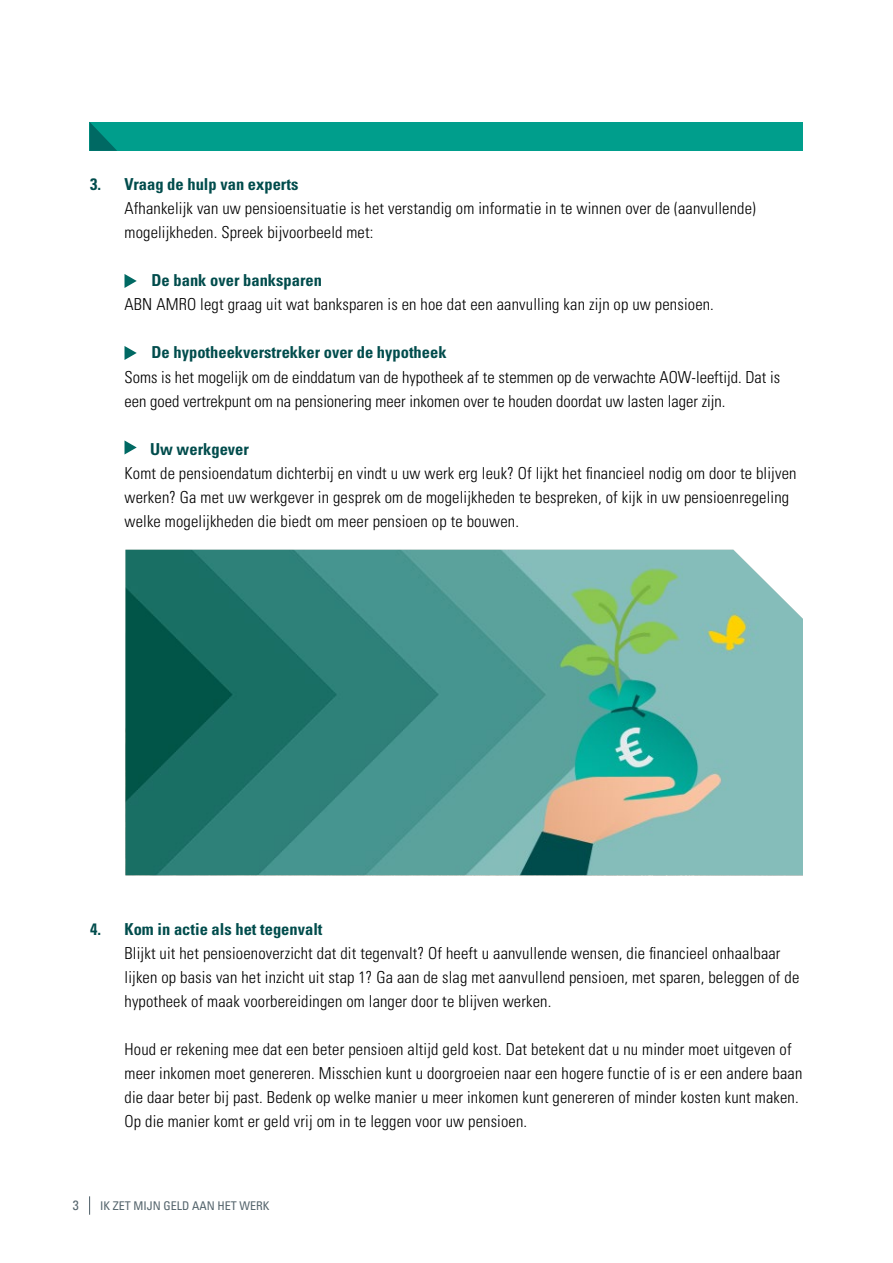
<style>
.page{position:relative;width:893px;height:1263px;background:#fff}
.page>*{position:absolute;margin:0;border:0;box-sizing:border-box;transform-origin:0 0}
.t1{font:300 condensed 16.5px/24px "Univers LT Std";letter-spacing:.01em;color:#000}
.t2{font:700 condensed 16.5px "Univers LT Std";color:#004c4c}
.t3{font:condensed 13.5px "Univers LT Std";color:#54646c}
.t4{font:condensed 12px "Univers LT Std";color:#54646c}
</style>
<div class="page">
<svg style="left:89px;top:1196px;width:1px;height:19px"></svg>
<svg style="left:125px;top:274px;width:12px;height:14px"></svg>
<svg style="left:125px;top:346px;width:12px;height:14px"></svg>
<svg style="left:125px;top:440px;width:12px;height:14px"></svg>
<div style="left:90px;top:122px;width:713px;height:29px;background:#009e8c"></div>
<svg style="left:90px;top:122px;width:27px;height:29px"></svg>
<svg style="left:125px;top:550px;width:678px;height:325px;background:#51988d"></svg>
<p class="t2" style="left:90px;top:174px;width:210px">3. Vraag de hulp van experts</p>
<p class="t1" style="left:125px;top:197px;width:633px">Afhankelijk van uw pensioensituatie is het verstandig om informatie in te winnen over de (aanvullende) mogelijkheden. Spreek bijvoorbeeld met:</p>
<p class="t2" style="left:152px;top:270px;width:172px">De bank over banksparen</p>
<p class="t1" style="left:125px;top:293px;width:591px">ABN AMRO legt graag uit wat banksparen is en hoe dat een aanvulling kan zijn op uw pensioen.</p>
<p class="t2" style="left:152px;top:342px;width:297px">De hypotheekverstrekker over de hypotheek</p>
<p class="t1" style="left:125px;top:365px;width:657px">Soms is het mogelijk om de einddatum van de hypotheek af te stemmen op de verwachte AOW-leeftijd. Dat is een goed vertrekpunt om na pensionering meer inkomen over te houden doordat uw lasten lager zijn.</p>
<p class="t2" style="left:150px;top:438px;width:100px">Uw werkgever</p>
<p class="t1" style="left:125px;top:461px;width:673px">Komt de pensioendatum dichterbij en vindt u uw werk erg leuk? Of lijkt het financieel nodig om door te blijven werken? Ga met uw werkgever in gesprek om de mogelijkheden te bespreken, of kijk in uw pensioenregeling welke mogelijkheden die biedt om meer pensioen op te bouwen.</p>
<p class="t2" style="left:90px;top:918px;width:234px">4. Kom in actie als het tegenvalt</p>
<p class="t1" style="left:125px;top:941px;width:676px">Blijkt uit het pensioenoverzicht dat dit tegenvalt? Of heeft u aanvullende wensen, die financieel onhaalbaar lijken op basis van het inzicht uit stap 1? Ga aan de slag met aanvullend pensioen, met sparen, beleggen of de hypotheek of maak voorbereidingen om langer door te blijven werken.</p>
<p class="t1" style="left:125px;top:1037px;width:679px">Houd er rekening mee dat een beter pensioen altijd geld kost. Dat betekent dat u nu minder moet uitgeven of meer inkomen moet genereren. Misschien kunt u doorgroeien naar een hogere functie of is er een andere baan die daar beter bij past. Bedenk op welke manier u meer inkomen kunt genereren of minder kosten kunt maken.<br>Op die manier komt er geld vrij om in te leggen voor uw pensioen.</p>
<p class="t3" style="left:73px;top:1196px;width:7px">3</p>
<p class="t4" style="left:100px;top:1198px;width:171px">IK ZET MIJN GELD AAN HET WERK</p>
</div>
